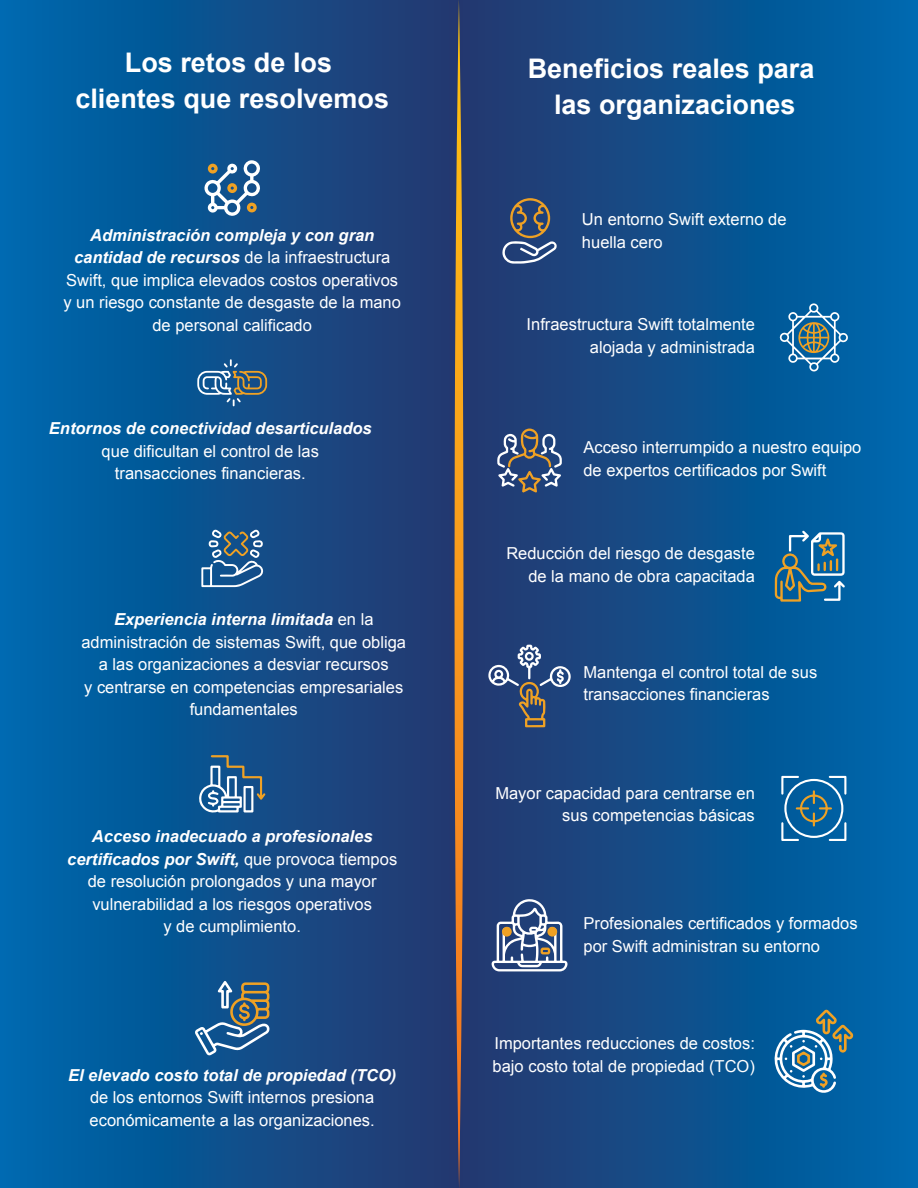
<style>
.page{position:relative;width:918px;height:1188px;background:#fff}
.page>*{position:absolute;margin:0;border:0;box-sizing:border-box;transform-origin:0 0}
.t1{font:700 27px/36px "Arial";color:#fff;text-align:center}
.t2{font:16.5px/22.5px "Arial";color:#fff}
.t3{font:italic 700 16.5px "Arial";color:#fff}
.s1{font-weight:700;font-style:italic}
</style>
<div class="page">
<div style="left:0;top:0;width:459px;height:1188px;background:linear-gradient(to right,#0069ae,#26386d)"></div>
<svg style="left:203px;top:160px;width:58px;height:56px"></svg>
<svg style="left:197px;top:359px;width:70px;height:47px;background:#3f6b8f"></svg>
<svg style="left:201px;top:529px;width:62px;height:58px;background:#46749b"></svg>
<svg style="left:198px;top:755px;width:67px;height:58px;background:#4b779d"></svg>
<svg style="left:194px;top:981px;width:76px;height:75px;background:#456f8f"></svg>
<div style="left:459px;top:0;width:459px;height:1188px;background:linear-gradient(to right,#26386d,#0069ae)"></div>
<svg style="left:455px;top:0;width:8px;height:1188px;background:#c28030"></svg>
<svg style="left:488px;top:645px;width:83px;height:82px;background:#435980"></svg>
<svg style="left:497px;top:429px;width:65px;height:64px;background:#556481"></svg>
<svg style="left:502px;top:198px;width:55px;height:66px;background:#4f5d79"></svg>
<svg style="left:780px;top:303px;width:68px;height:69px;background:#3c7ca3"></svg>
<svg style="left:775px;top:531px;width:70px;height:71px;background:#427995"></svg>
<svg style="left:781px;top:776px;width:65px;height:65px;background:#357aa5"></svg>
<svg style="left:771px;top:1009px;width:83px;height:86px;background:#3b7ca4"></svg>
<svg style="left:492px;top:898px;width:76px;height:73px"></svg>
<div style="left:502px;top:927px;width:10px;height:10px;background:#efa124;border-radius:50%"></div>
<div style="left:547px;top:927px;width:10px;height:10px;background:#efa124;border-radius:50%"></div>
<h1 class="t1" style="left:75px;top:46px;width:315px">Los retos de los clientes que resolvemos</h1>
<p class="t2" style="left:63px;top:224px;width:339px;text-align:center"><span class="s1">Administración compleja y con gran cantidad de recursos</span> de la infraestructura Swift, que implica elevados costos operativos y un riesgo constante de desgaste de la mano de personal calificado</p>
<p class="t3" style="left:49px;top:418px;width:324px">Entornos de conectividad desarticulados</p>
<p class="t2" style="left:102px;top:440px;width:219px;text-align:center">que dificultan el control de las transacciones financieras.</p>
<p class="t2" style="left:81px;top:608px;width:326px;text-align:center"><span class="s1">Experiencia interna limitada</span> en la administración de sistemas Swift, que obliga a las organizaciones a desviar recursos<br>y centrarse en competencias empresariales fundamentales</p>
<p class="t2" style="left:67px;top:825px;width:332px;text-align:center"><span class="s1">Acceso inadecuado a profesionales certificados por Swift,</span> que provoca tiempos de resolución prolongados y una mayor vulnerabilidad a los riesgos operativos<br>y de cumplimiento.</p>
<p class="t3" style="left:68px;top:1064px;width:330px">El elevado costo total de propiedad (TCO)</p>
<p class="t2" style="left:90px;top:1086px;width:287px">de los entornos Swift internos presiona económicamente a las organizaciones.</p>
<h1 class="t1" style="left:528px;top:52px;width:288px">Beneficios reales para las organizaciones</h1>
<p class="t2" style="left:582px;top:208px;width:206px">Un entorno Swift externo de huella cero</p>
<p class="t2" style="left:527px;top:313px;width:230px;text-align:right">Infraestructura Swift totalmente alojada y administrada</p>
<p class="t2" style="left:583px;top:436px;width:279px">Acceso interrumpido a nuestro equipo de expertos certificados por Swift</p>
<p class="t2" style="left:506px;top:542px;width:250px;text-align:right">Reducción del riesgo de desgaste de la mano de obra capacitada</p>
<p class="t2" style="left:583px;top:661px;width:235px">Mantenga el control total de sus transacciones financieras</p>
<p class="t2" style="left:495px;top:782px;width:261px;text-align:right">Mayor capacidad para centrarse en sus competencias básicas</p>
<p class="t2" style="left:584px;top:912px;width:276px">Profesionales certificados y formados por Swift administran su entorno</p>
<p class="t2" style="left:493px;top:1032px;width:264px">Importantes reducciones de costos: bajo costo total de propiedad (TCO)</p>
</div>
